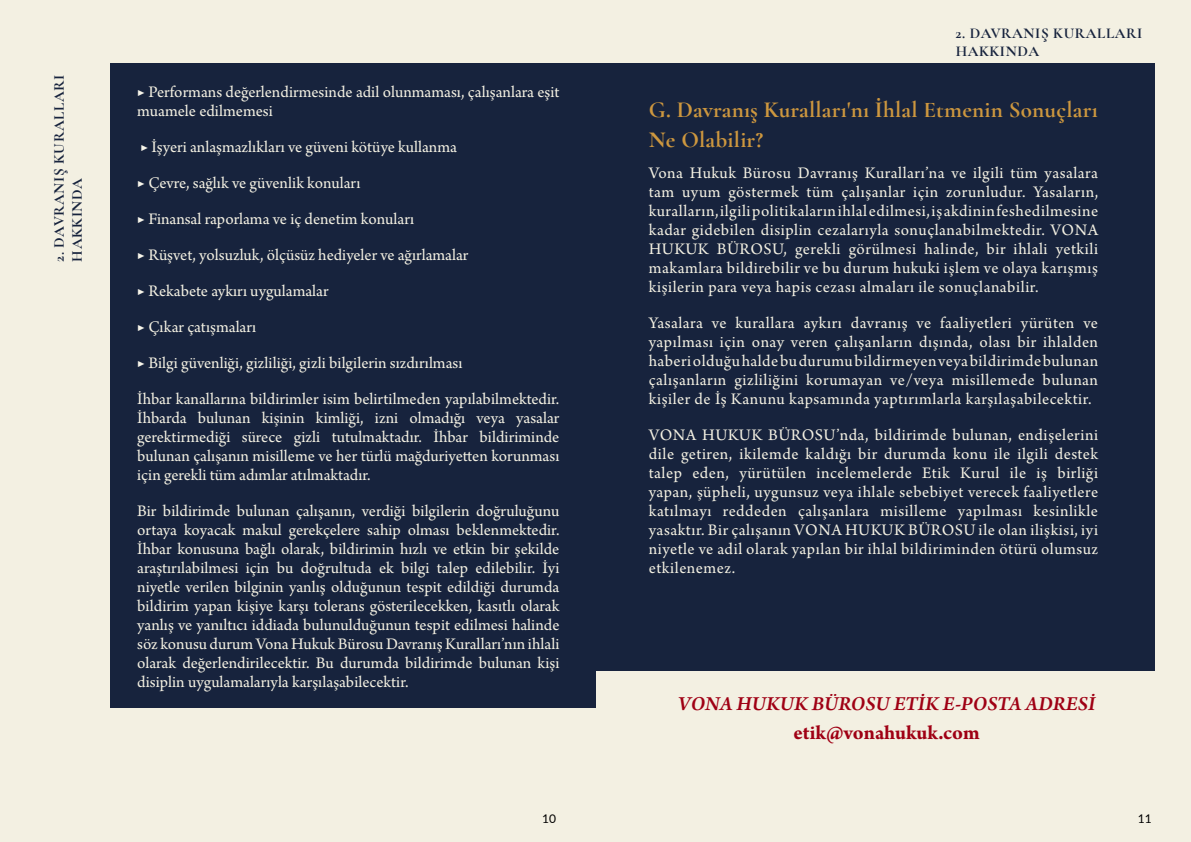
<style>
.page{position:relative;width:1191px;height:842px;background:#f3f0e2}
.page>*{position:absolute;margin:0;border:0;box-sizing:border-box;transform-origin:0 0}
.t1{font:700 23px/30px "Cormorant Garamond";letter-spacing:.01em;color:#cd973f}
.t2{font:italic 600 21px "Arno Pro";color:#9f0014}
.t3{font:700 21px "Arno Pro";letter-spacing:-.005em;color:#9f0014}
.t4{font:17px/19px "Arno Pro";color:#f3f0e2;text-align:justify}
.t5{font:700 15px/18px "Cormorant Garamond";letter-spacing:.04em;color:#17233d}
.t6{font:12px "Lato";color:#000}
.s1{color:#f6f4e9}
</style>
<div class="page">
<div style="left:110px;top:64px;width:485px;height:643px;background:#17233d"></div>
<div style="left:595px;top:64px;width:560px;height:607px;background:#17233d"></div>
<p class="t5" style="left:50px;top:262px;width:188px;rotate:-90deg">2. DAVRANIŞ KURALLARI<br>HAKKINDA</p>
<p class="t4" style="left:137px;top:83px;width:424px"><span class="s1">▶</span> Performans değerlendirmesinde adil olunmaması, çalışanlara eşit muamele edilmemesi</p>
<p class="t4" style="left:137px;top:130px;width:424px;line-height:36px;text-align:left"><span class="s1">▶</span> İşyeri anlaşmazlıkları ve güveni kötüye kullanma<br><span class="s1">▶</span> Çevre, sağlık ve güvenlik konuları<br><span class="s1">▶</span> Finansal raporlama ve iç denetim konuları<br><span class="s1">▶</span> Rüşvet, yolsuzluk, ölçüsüz hediyeler ve ağırlamalar<br><span class="s1">▶</span> Rekabete aykırı uygulamalar<br><span class="s1">▶</span> Çıkar çatışmaları<br><span class="s1">▶</span> Bilgi güvenliği, gizliliği, gizli bilgilerin sızdırılması<br>İhbar kanallarına bildirimler isim belirtilmeden yapılabilmektedir.</p>
<p class="t4" style="left:137px;top:409px;width:424px">İhbarda bulunan kişinin kimliği, izni olmadığı veya yasalar gerektirmediği sürece gizli tutulmaktadır. İhbar bildiriminde bulunan çalışanın misilleme ve her türlü mağduriyetten korunması için gerekli tüm adımlar atılmaktadır.</p>
<p class="t4" style="left:137px;top:502px;width:424px">Bir bildirimde bulunan çalışanın, verdiği bilgilerin doğruluğunu ortaya koyacak makul gerekçelere sahip olması beklenmektedir.<br>İhbar konusuna bağlı olarak, bildirimin hızlı ve etkin bir şekilde araştırılabilmesi için bu doğrultuda ek bilgi talep edilebilir. İyi niyetle verilen bilginin yanlış olduğunun tespit edildiği durumda bildirim yapan kişiye karşı tolerans gösterilecekken, kasıtlı olarak yanlış ve yanıltıcı iddiada bulunulduğunun tespit edilmesi halinde söz konusu durum Vona Hukuk Bürosu Davranış Kuralları’nın ihlali olarak değerlendirilecektir. Bu durumda bildirimde bulunan kişi disiplin uygulamalarıyla karşılaşabilecektir.</p>
<p class="t5" style="left:955px;top:24px;width:188px">2. DAVRANIŞ KURALLARI<br>HAKKINDA</p>
<h1 class="t1" style="left:649px;top:94px;width:450px">G. Davranış Kuralları'nı İhlal Etmenin Sonuçları<br>Ne Olabilir?</h1>
<p class="t4" style="left:649px;top:164px;width:451px">Vona Hukuk Bürosu Davranış Kuralları’na ve ilgili tüm yasalara tam uyum göstermek tüm çalışanlar için zorunludur. Yasaların, kuralların, ilgili politikaların ihlal edilmesi, iş akdinin feshedilmesine kadar gidebilen disiplin cezalarıyla sonuçlanabilmektedir. VONA HUKUK BÜROSU, gerekli görülmesi halinde, bir ihlali yetkili makamlara bildirebilir ve bu durum hukuki işlem ve olaya karışmış kişilerin para veya hapis cezası almaları ile sonuçlanabilir.</p>
<p class="t4" style="left:649px;top:314px;width:451px">Yasalara ve kurallara aykırı davranış ve faaliyetleri yürüten ve yapılması için onay veren çalışanların dışında, olası bir ihlalden haberi olduğu halde bu durumu bildirmeyen veya bildirimde bulunan çalışanların gizliliğini korumayan ve/veya misillemede bulunan kişiler de İş Kanunu kapsamında yaptırımlarla karşılaşabilecektir.</p>
<p class="t4" style="left:649px;top:426px;width:451px">VONA HUKUK BÜROSU’nda, bildirimde bulunan, endişelerini dile getiren, ikilemde kaldığı bir durumda konu ile ilgili destek talep eden, yürütülen incelemelerde Etik Kurul ile iş birliği yapan, şüpheli, uygunsuz veya ihlale sebebiyet verecek faaliyetlere katılmayı reddeden çalışanlara misilleme yapılması kesinlikle yasaktır. Bir çalışanın VONA HUKUK BÜROSU ile olan ilişkisi, iyi niyetle ve adil olarak yapılan bir ihlal bildiriminden ötürü olumsuz etkilenemez.</p>
<p class="t2" style="left:678px;top:691px;width:418px">VONA HUKUK BÜROSU ETİK E-POSTA ADRESİ</p>
<p class="t3" style="left:793px;top:720px;width:188px">etik@vonahukuk.com</p>
<p class="t6" style="left:542px;top:810px;width:15px">10</p>
<p class="t6" style="left:1137px;top:810px;width:15px">11</p>
</div>
